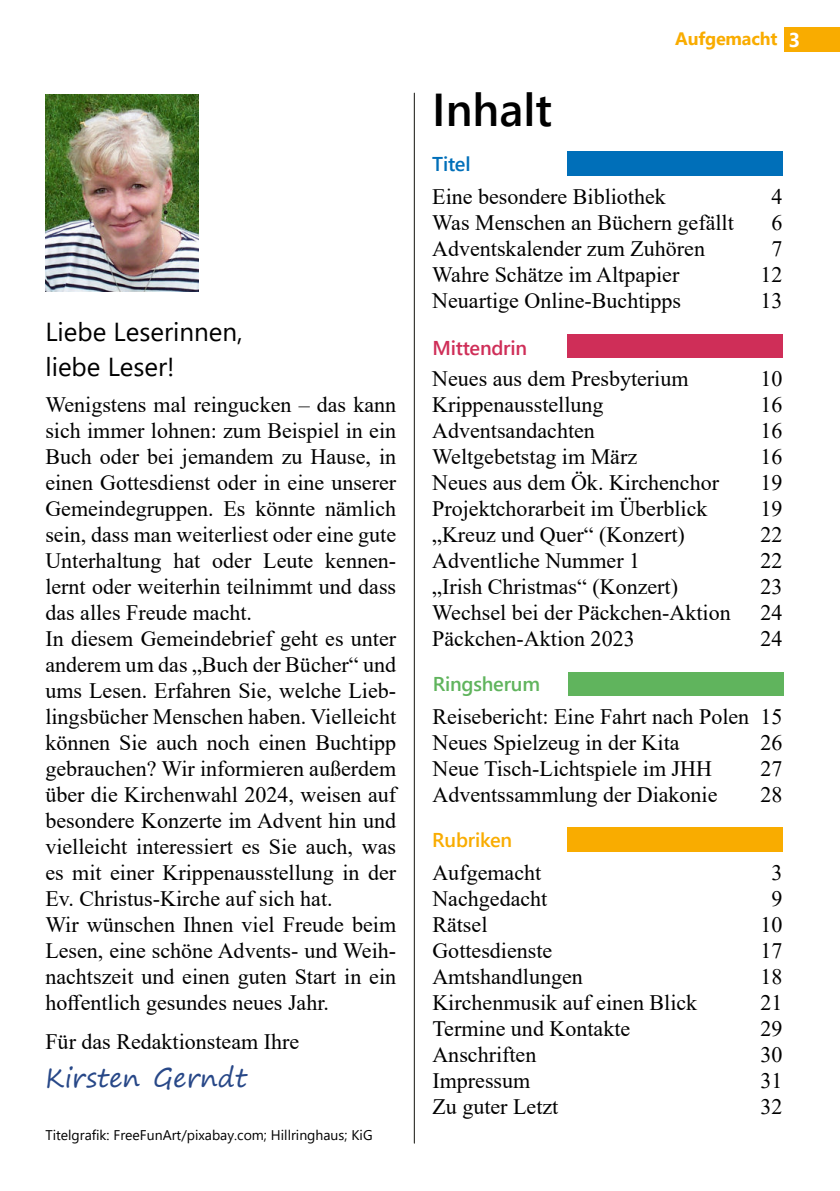
<style>
.page{position:relative;width:840px;height:1191px;background:#fff}
.page>*{position:absolute;margin:0;border:0;box-sizing:border-box;transform-origin:0 0}
.t1{font:600 46px "Segoe UI";color:#000}
.t2{font:26px/35px "Segoe UI";color:#000}
.t3{font:26px "Segoe Print";color:#284888}
.t4{font:22px/26px "Times New Roman";color:#000}
.t5{font:600 20px "Segoe UI";letter-spacing:-.01em;color:#cf2e58}
.t6{font:600 20px "Segoe UI";letter-spacing:-.01em;color:#60b45d}
.t7{font:600 20px "Segoe UI";letter-spacing:-.01em;color:#f9ac00}
.t8{font:600 20px "Segoe UI";letter-spacing:-.01em;color:#006fb9}
.t9{font:700 18px "Segoe UI";letter-spacing:-.01em;color:#f9ac00}
.t10{font:14px "Segoe UI";color:#000}
.s1{font-size:20px;color:#fff}
</style>
<div class="page">
<div style="left:782px;top:27px;width:57px;height:24px;background:#f9ac00"></div>
<img style="left:45px;top:94px;width:153px;height:197px">
<hr style="left:414px;top:93px;width:1px;height:1050px;background:#12120d">
<div style="left:567px;top:152px;width:215px;height:24px;background:#006fb9"></div>
<div style="left:567px;top:334px;width:215px;height:24px;background:#cf2e58"></div>
<div style="left:567px;top:672px;width:216px;height:24px;background:#60b45d"></div>
<div style="left:567px;top:828px;width:215px;height:24px;background:#f9ac00"></div>
<p class="t2" style="left:45px;top:316px;width:199px">Liebe Leserinnen, liebe Leser!</p>
<p class="t4" style="left:45px;top:393px;width:352px">Wenigstens mal reingucken – das kann sich immer lohnen: zum Beispiel in ein Buch oder bei jemandem zu Hause, in einen Gottesdienst oder in eine unserer Gemeindegruppen. Es könnte nämlich sein, dass man weiterliest oder eine gute Unterhaltung hat oder Leute kennen‐ lernt oder weiterhin teilnimmt und dass das alles Freude macht.<br>In diesem Gemeindebrief geht es unter anderem um das „Buch der Bücher“ und ums Lesen. Erfahren Sie, welche Lieb‐ lingsbücher Menschen haben. Vielleicht können Sie auch noch einen Buchtipp gebrauchen? Wir informieren außerdem über die Kirchenwahl 2024, weisen auf besondere Konzerte im Advent hin und vielleicht interessiert es Sie auch, was es mit einer Krippenausstellung in der Ev. Christus-Kirche auf sich hat.<br>Wir wünschen Ihnen viel Freude beim Lesen, eine schöne Advents- und Weih‐ nachtszeit und einen guten Start in ein hoffentlich gesundes neues Jahr.</p>
<p class="t4" style="left:45px;top:1030px;width:255px">Für das Redaktionsteam Ihre</p>
<p class="t3" style="left:45px;top:1065px;width:203px">Kirsten Gerndt</p>
<p class="t10" style="left:45px;top:1130px;width:328px">Titelgrafik: FreeFunArt/pixabay.com; Hillringhaus; KiG</p>
<h1 class="t1" style="left:432px;top:92px;width:121px">Inhalt</h1>
<p class="t8" style="left:432px;top:156px;width:40px">Titel</p>
<p class="t9" style="left:674px;top:32px;width:127px">Aufgemacht <span class="s1">3</span></p>
<p class="t4" style="left:432px;top:185px;width:235px">Eine besondere Bibliothek</p>
<p class="t4" style="left:771px;top:185px;width:12px">4</p>
<p class="t4" style="left:432px;top:211px;width:303px">Was Menschen an Büchern gefällt</p>
<p class="t4" style="left:771px;top:211px;width:12px">6</p>
<p class="t4" style="left:432px;top:237px;width:274px">Adventskalender zum Zuhören</p>
<p class="t4" style="left:771px;top:237px;width:12px">7</p>
<p class="t4" style="left:432px;top:263px;width:248px">Wahre Schätze im Altpapier</p>
<p class="t4" style="left:760px;top:263px;width:23px">12</p>
<p class="t4" style="left:432px;top:289px;width:250px">Neuartige Online-Buchtipps</p>
<p class="t4" style="left:760px;top:289px;width:23px">13</p>
<p class="t5" style="left:432px;top:340px;width:96px">Mittendrin</p>
<p class="t4" style="left:432px;top:367px;width:258px">Neues aus dem Presbyterium</p>
<p class="t4" style="left:760px;top:367px;width:23px">10</p>
<p class="t4" style="left:432px;top:393px;width:173px">Krippenausstellung</p>
<p class="t4" style="left:760px;top:393px;width:23px">16</p>
<p class="t4" style="left:432px;top:419px;width:164px">Adventsandachten</p>
<p class="t4" style="left:760px;top:419px;width:23px">16</p>
<p class="t4" style="left:432px;top:445px;width:206px">Weltgebetstag im März</p>
<p class="t4" style="left:760px;top:445px;width:23px">16</p>
<p class="t4" style="left:432px;top:471px;width:288px">Neues aus dem Ök. Kirchenchor</p>
<p class="t4" style="left:760px;top:471px;width:23px">19</p>
<p class="t4" style="left:432px;top:497px;width:276px">Projektchorarbeit im Überblick</p>
<p class="t4" style="left:760px;top:497px;width:23px">19</p>
<p class="t4" style="left:432px;top:523px;width:254px">„Kreuz und Quer“ (Konzert)</p>
<p class="t4" style="left:760px;top:523px;width:23px">22</p>
<p class="t4" style="left:432px;top:549px;width:209px">Adventliche Nummer 1</p>
<p class="t4" style="left:760px;top:549px;width:23px">22</p>
<p class="t4" style="left:432px;top:575px;width:247px">„Irish Christmas“ (Konzert)</p>
<p class="t4" style="left:760px;top:575px;width:23px">23</p>
<p class="t4" style="left:432px;top:601px;width:300px">Wechsel bei der Päckchen-Aktion</p>
<p class="t4" style="left:760px;top:601px;width:23px">24</p>
<p class="t4" style="left:432px;top:627px;width:204px">Päckchen-Aktion 2023</p>
<p class="t4" style="left:760px;top:627px;width:23px">24</p>
<p class="t6" style="left:432px;top:676px;width:109px">Ringsherum</p>
<p class="t4" style="left:432px;top:705px;width:351px">Reisebericht: Eine Fahrt nach Polen 15<br>Neues Spielzeug in der Kita</p>
<p class="t4" style="left:760px;top:731px;width:23px">26</p>
<p class="t4" style="left:432px;top:757px;width:281px">Neue Tisch-Lichtspiele im JHH</p>
<p class="t4" style="left:760px;top:757px;width:23px">27</p>
<p class="t4" style="left:432px;top:783px;width:286px">Adventssammlung der Diakonie</p>
<p class="t4" style="left:760px;top:783px;width:23px">28</p>
<p class="t7" style="left:432px;top:832px;width:81px">Rubriken</p>
<p class="t4" style="left:432px;top:861px;width:110px">Aufgemacht</p>
<p class="t4" style="left:771px;top:861px;width:12px">3</p>
<p class="t4" style="left:432px;top:887px;width:116px">Nachgedacht</p>
<p class="t4" style="left:771px;top:887px;width:12px">9</p>
<p class="t4" style="left:432px;top:913px;width:56px">Rätsel</p>
<p class="t4" style="left:760px;top:913px;width:23px">10</p>
<p class="t4" style="left:432px;top:939px;width:121px">Gottesdienste</p>
<p class="t4" style="left:760px;top:939px;width:23px">17</p>
<p class="t4" style="left:432px;top:965px;width:152px">Amtshandlungen</p>
<p class="t4" style="left:760px;top:965px;width:23px">18</p>
<p class="t4" style="left:432px;top:991px;width:266px">Kirchenmusik auf einen Blick</p>
<p class="t4" style="left:760px;top:991px;width:23px">21</p>
<p class="t4" style="left:432px;top:1017px;width:199px">Termine und Kontakte</p>
<p class="t4" style="left:760px;top:1017px;width:23px">29</p>
<p class="t4" style="left:432px;top:1043px;width:105px">Anschriften</p>
<p class="t4" style="left:760px;top:1043px;width:23px">30</p>
<p class="t4" style="left:432px;top:1069px;width:99px">Impressum</p>
<p class="t4" style="left:760px;top:1069px;width:23px">31</p>
<p class="t4" style="left:432px;top:1095px;width:127px">Zu guter Letzt</p>
<p class="t4" style="left:760px;top:1095px;width:23px">32</p>
</div>
